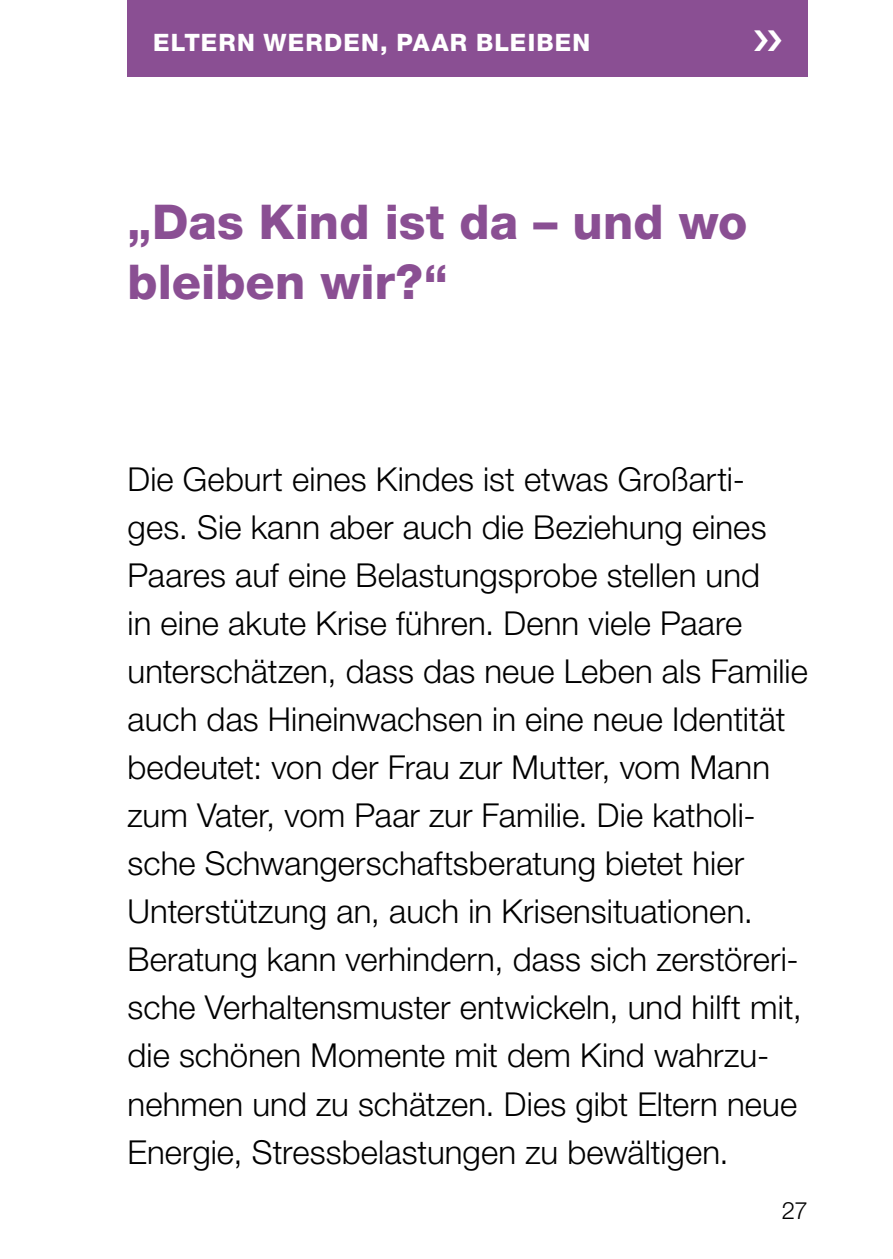
<style>
.page{position:relative;width:893px;height:1259px;background:#fff}
.page>*{position:absolute;margin:0;border:0;box-sizing:border-box;transform-origin:0 0}
.t1{font:800 48px/60px "Helvetica Neue LT";color:#8a4f93}
.t2{font:300 33px/48px "Helvetica Neue LT";letter-spacing:.005em;color:#000}
.t3{font:800 24px "Helvetica Neue LT";letter-spacing:.05em;color:#fff}
.t4{font:300 24px "Helvetica Neue LT Pro";color:#000}
</style>
<div class="page">
<div style="left:128px;top:0;width:680px;height:77px;background:#8a4f93"></div>
<p class="t3" style="left:153px;top:28px;width:439px">ELTERN WERDEN, PAAR BLEIBEN</p>
<h1 class="t1" style="left:128px;top:192px;width:621px">„Das Kind ist da – und wo bleiben wir?“</h1>
<p class="t2" style="left:128px;top:455px;width:682px">Die Geburt eines Kindes ist etwas Großarti&shy;ges. Sie kann aber auch die Beziehung eines Paares auf eine Belastungsprobe stellen und<br>in eine akute Krise führen. Denn viele Paare unterschätzen, dass das neue Leben als Familie auch das Hineinwachsen in eine neue Identität bedeutet: von der Frau zur Mutter, vom Mann zum Vater, vom Paar zur Familie. Die katholi&shy;sche Schwangerschaftsberatung bietet hier Unterstützung an, auch in Krisensituationen.<br>Beratung kann verhindern, dass sich zerstöreri&shy;sche Verhaltensmuster entwickeln, und hilft mit, die schönen Momente mit dem Kind wahrzu&shy;nehmen und zu schätzen. Dies gibt Eltern neue Energie, Stressbelastungen zu bewältigen.</p>
<p class="t4" style="left:782px;top:1195px;width:28px">27</p>
</div>
